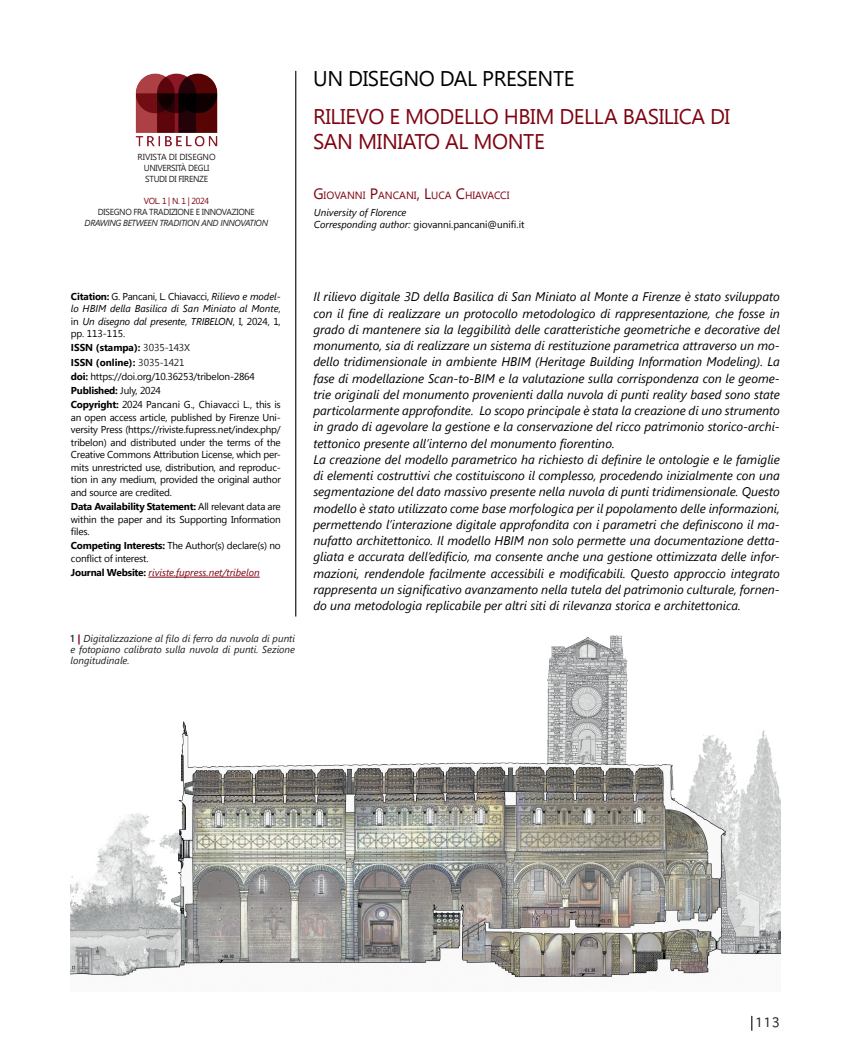
<style>
.page{position:relative;width:851px;height:1063px;background:#fff}
.page>*{position:absolute;margin:0;border:0;box-sizing:border-box;transform-origin:0 0}
.t1{font:21.25px/25px "Segoe UI";letter-spacing:-.02em;color:#7e0412}
.t2{font:21.25px "Segoe UI";letter-spacing:-.02em;color:#000}
.t3{font:italic 12.5px/16.2px "Segoe UI";color:#000}
.t4{font:12.5px "Sathu";color:#231f20}
.t5{font:10.5px "Segoe UI";color:#7e0412}
.t6{font:10px/12.5px "Segoe UI";letter-spacing:-.02em;color:#000}
.t7{font:italic 10px/12.5px "Segoe UI";color:#000;text-align:justify}
.t8{font:italic 10px/11.2px "Segoe UI";color:#231f20;text-align:justify}
.t9{font:italic 10px "Segoe UI";color:#7e0412}
.t10{font:8.75px/11.2px "Segoe UI";letter-spacing:-.04em;color:#231f20}
.t11{font:italic 8.75px "Segoe UI";letter-spacing:-.04em;color:#231f20}
.t12{font:8.75px "Segoe UI";letter-spacing:-.01em;color:#231f20}
.t13{font:8.75px "Segoe UI";letter-spacing:-.04em;color:#7e0412}
.s1{font-size:15px}
.s2{font-style:normal}
.s3{font-weight:700;font-style:normal}
.s4{font-weight:700}
.s5{color:#231f20}
.s6{font-weight:700;font-style:normal;color:#000}
.s7{font-weight:600;font-style:normal}
.s8{font-weight:700;font-style:normal;color:#7e0412}
</style>
<div class="page">
<hr style="left:295px;top:71px;width:1px;height:546px;background:#231f20">
<img style="left:135px;top:73px;width:83px;height:74px">
<svg style="left:751px;top:1016px;width:1px;height:15px"></svg>
<hr style="left:148px;top:577px;width:112px;height:1px;background:#7e0412">
<img style="left:71px;top:635px;width:709px;height:343px">
<p class="t12" style="left:138px;top:150px;width:79px">RIVISTA DI DISEGNO</p>
<p class="t10" style="left:144px;top:162px;width:67px">UNIVERSITÀ DEGLI<br>STUDI DI FIRENZE</p>
<p class="t13" style="left:144px;top:194px;width:67px">VOL. 1 | N. 1 | 2024</p>
<p class="t10" style="left:98px;top:206px;width:158px">DISEGNO FRA TRADIZIONE E INNOVAZIONE</p>
<p class="t11" style="left:85px;top:217px;width:185px">DRAWING BETWEEN TRADITION AND INNOVATION</p>
<h1 class="t2" style="left:313px;top:63px;width:263px">UN DISEGNO DAL PRESENTE</h1>
<h1 class="t1" style="left:313px;top:103px;width:418px">RILIEVO E MODELLO HBIM DELLA BASILICA DI<br>SAN MINIATO AL MONTE</h1>
<p class="t5" style="left:313px;top:187px;width:198px"><span class="s1">G</span>IOVANNI <span class="s1">P</span>ANCANI<span class="s1">, L</span>UCA <span class="s1">C</span>HIAVACCI</p>
<p class="t7" style="left:314px;top:206px;width:212px;line-height:12px">University of Florence<br>Corresponding author: <span class="s2">giovanni.pancani@unifi.it</span></p>
<p class="t7" style="left:71px;top:289px;width:211px"><span class="s3">Citation:</span> <span class="s2">G. Pancani, L. Chiavacci,</span> Rilievo e model&shy;lo HBIM della Basilica di San Miniato al Monte<span class="s2">, in</span> Un disegno dal presente<span class="s2">,</span> TRIBELON<span class="s2">, I, 2024, 1, pp. 113-115.</span></p>
<p class="t6" style="left:71px;top:340px;width:211px;line-height:14.2px"><span class="s4">ISSN (stampa):</span> <span class="s5">3035-143X<br></span><span class="s4">ISSN (online):</span> <span class="s5">3035-1421<br></span><span class="s4">doi:</span> https://doi.org/10.36253/tribelon-2864<br><span class="s4">Published:</span> July, 2024<br><span class="s4">Copyright:</span> 2024 Pancani G., Chiavacci L., this is</p>
<p class="t6" style="left:71px;top:411px;width:211px;text-align:justify">an open access article, published by Firenze Uni&shy;versity Press (https://riviste.fupress.net/index.php/ tribelon) and distributed under the terms of the Creative Commons Attribution License, which per&shy;mits unrestricted use, distribution, and reproduc&shy;tion in any medium, provided the original author and source are credited.</p>
<p class="t6" style="left:71px;top:500px;width:211px;text-align:justify"><span class="s4">Data Availability Statement:</span> All relevant data are within the paper and its Supporting Information files.</p>
<p class="t6" style="left:71px;top:539px;width:211px"><span class="s4">Competing Interests:</span> The Author(s) declare(s) no conflict of interest.</p>
<p class="t9" style="left:71px;top:565px;width:190px"><span class="s6">Journal Website:</span> riviste.fupress.net/tribelon</p>
<p class="t8" style="left:71px;top:632px;width:226px"><span class="s7">1</span> <span class="s8">|</span> Digitalizzazione al filo di ferro da nuvola di punti e fotopiano calibrato sulla nuvola di punti. Sezione longitudinale.</p>
<p class="t3" style="left:313px;top:288px;width:468px">Il rilievo digitale 3D della Basilica di San Miniato al Monte a Firenze è stato sviluppato con il fine di realizzare un protocollo metodologico di rappresentazione, che fosse in grado di mantenere sia la leggibilità delle caratteristiche geometriche e decorative del monumento, sia di realizzare un sistema di restituzione parametrica attraverso un mo&shy;dello tridimensionale in ambiente HBIM (Heritage Building Information Modeling). La fase di modellazione Scan-to-BIM e la valutazione sulla corrispondenza con le geome&shy;trie originali del monumento provenienti dalla nuvola di punti reality based sono state particolarmente approfondite. Lo scopo principale è stata la creazione di uno strumento in grado di agevolare la gestione e la conservazione del ricco patrimonio storico-archi&shy;tettonico presente all’interno del monumento fiorentino.<br>La creazione del modello parametrico ha richiesto di definire le ontologie e le famiglie di elementi costruttivi che costituiscono il complesso, procedendo inizialmente con una segmentazione del dato massivo presente nella nuvola di punti tridimensionale. Questo modello è stato utilizzato come base morfologica per il popolamento delle informazioni, permettendo l’interazione digitale approfondita con i parametri che definiscono il ma&shy;nufatto architettonico. Il modello HBIM non solo permette una documentazione detta&shy;gliata e accurata dell’edificio, ma consente anche una gestione ottimizzata delle infor&shy;mazioni, rendendole facilmente accessibili e modificabili. Questo approccio integrato rappresenta un significativo avanzamento nella tutela del patrimonio culturale, fornen&shy;do una metodologia replicabile per altri siti di rilevanza storica e architettonica.</p>
<p class="t4" style="left:755px;top:1016px;width:26px">113</p>
</div>
